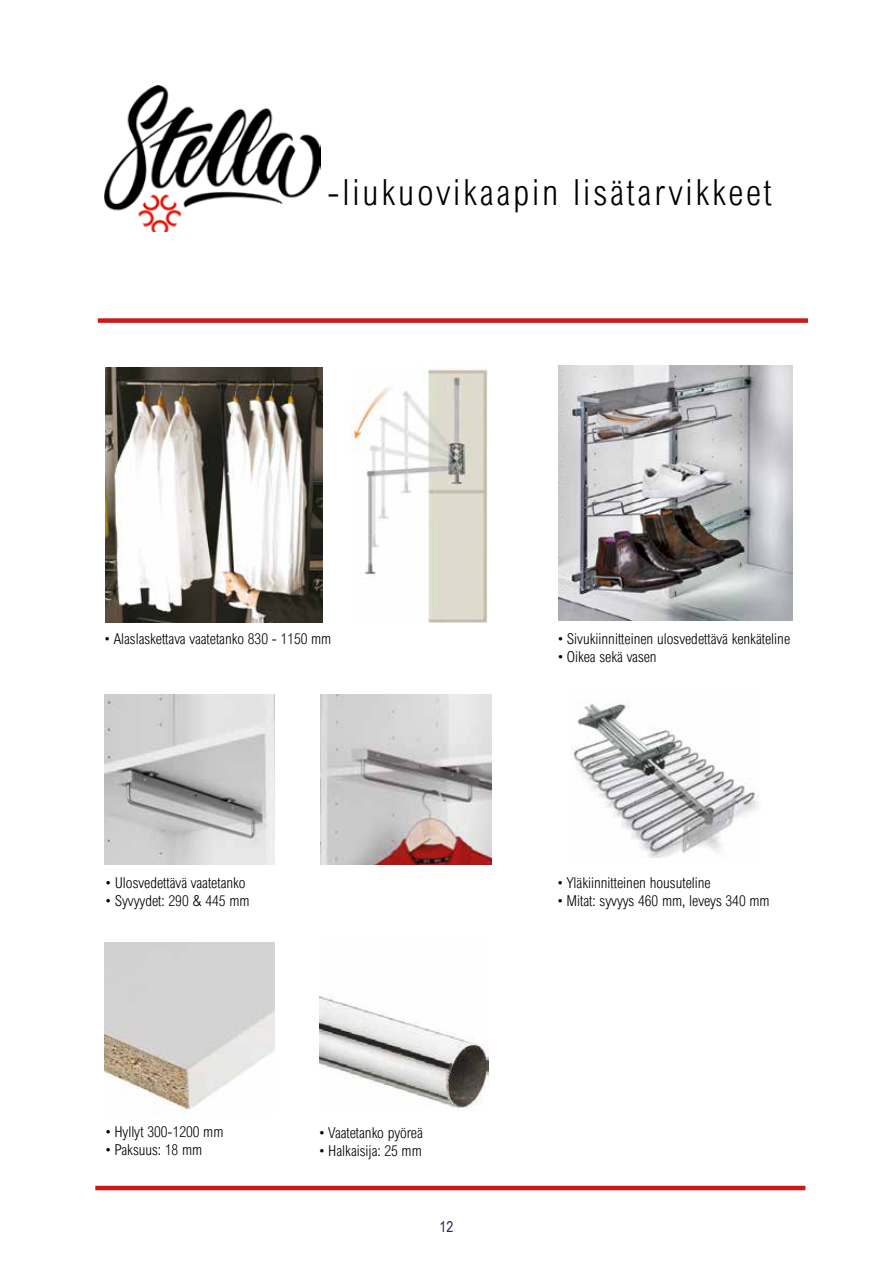
<style>
.page{position:relative;width:893px;height:1263px;background:#fff}
.page>*{position:absolute;margin:0;border:0;box-sizing:border-box;transform-origin:0 0}
.t1{font:300 36px "Arial Nova Cond";letter-spacing:.08em;color:#000}
.t2{font:300 15px "Arial Nova Cond";color:#000}
.t3{font:15px "Arial Narrow";color:#262161}
</style>
<div class="page">
<img style="left:104px;top:85px;width:217px;height:147px">
<div style="left:98px;top:318px;width:710px;height:5px;background:#cd1719"></div>
<img style="left:105px;top:943px;width:170px;height:170px">
<img style="left:320px;top:993px;width:169px;height:117px">
<img style="left:558px;top:365px;width:234px;height:255px">
<img style="left:571px;top:702px;width:188px;height:155px">
<img style="left:106px;top:367px;width:217px;height:255px">
<img style="left:351px;top:369px;width:136px;height:254px">
<img style="left:105px;top:694px;width:170px;height:170px">
<img style="left:321px;top:694px;width:170px;height:170px">
<hr style="left:95px;top:1186px;width:710px;height:4px;background:#cd1719">
<h1 class="t1" style="left:327px;top:170px;width:446px">-liukuovikaapin lisätarvikkeet</h1>
<p class="t2" style="left:105px;top:630px;width:228px">• Alaslaskettava vaatetanko 830 - 1150 mm</p>
<p class="t2" style="left:106px;top:873px;width:141px">• Ulosvedettävä vaatetanko</p>
<p class="t2" style="left:106px;top:891px;width:145px">• Syvyydet: 290 &amp; 445 mm</p>
<p class="t2" style="left:106px;top:1123px;width:119px">• Hyllyt 300-1200 mm</p>
<p class="t2" style="left:106px;top:1141px;width:98px">• Paksuus: 18 mm</p>
<p class="t2" style="left:319px;top:1123px;width:105px">• Vaatetanko pyöreä</p>
<p class="t2" style="left:319px;top:1141px;width:104px">• Halkaisija: 25 mm</p>
<p class="t3" style="left:440px;top:1215px;width:15px">12</p>
<p class="t2" style="left:558px;top:630px;width:234px">• Sivukiinnitteinen ulosvedettävä kenkäteline</p>
<p class="t2" style="left:558px;top:648px;width:100px">• Oikea sekä vasen</p>
<p class="t2" style="left:558px;top:873px;width:154px">• Yläkiinnitteinen housuteline</p>
<p class="t2" style="left:558px;top:891px;width:213px">• Mitat: syvyys 460 mm, leveys 340 mm</p>
</div>
